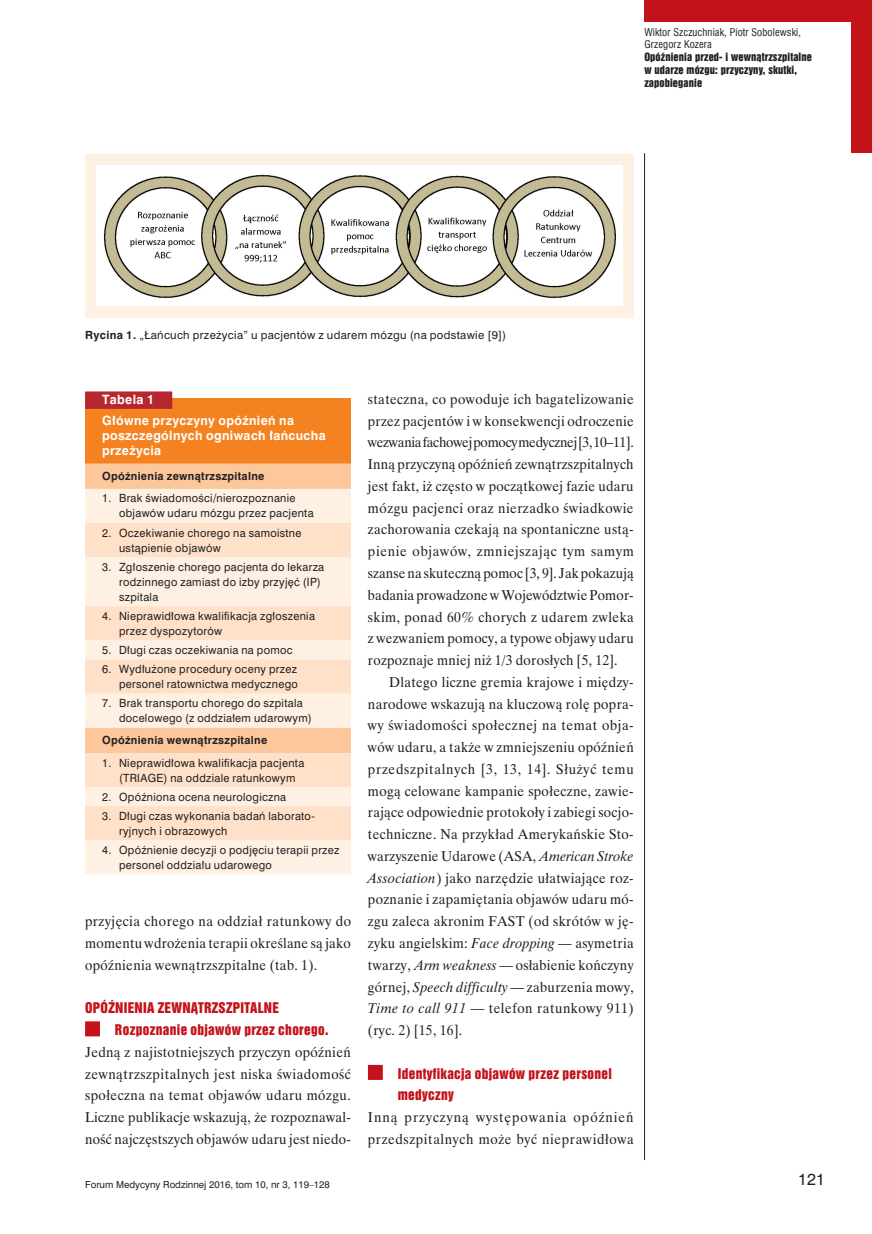
<style>
.page{position:relative;width:872px;height:1234px;background:#fff}
.page>*{position:absolute;margin:0;border:0;box-sizing:border-box;transform-origin:0 0}
.t1{font:15px "Swis 721 PL";color:#231f20}
._072_-_Tekst_-_nastę{font:14.25px/21.8px "Time Ibis EE";letter-spacing:.025em;color:#231f20;text-align:justify;scale:.95 1}
._070_-_Tekst_-_pierw{font:14.25px/21.8px "Time Ibis EE";letter-spacing:.02em;color:#231f20;text-align:justify;scale:.95 1}
._070_-_Tekst_-_pierw-2{font:14.25px/21.8px "Time Ibis EE";letter-spacing:.045em;color:#231f20;scale:.95 1}
._082_-_Śródtytuł_2{font:13.5px/21.8px "Swis 921 EU";letter-spacing:.025em;color:#c4121a}
._082_-_Śródtytuł_2_p{font:13.5px "Swis 921 EU";letter-spacing:.025em;color:#c4121a}
._081_-_Śródtytuł_1{font:13.5px "Swis 921 EU";letter-spacing:.025em;color:#c4121a}
.T1_-_Tabela_-_tytuł{font:700 12px/15px "Swis 721 PL";letter-spacing:.03em;color:#fff}
.T1_-_Tabela_-_tytul{font:700 12px "Swis 721 PL";letter-spacing:.03em;color:#fff}
.R_-_Rycina_-_podpis{font:10.5px/15px "Swis 721 PL";letter-spacing:.03em;color:#231f20}
.t2{font:10.5px/12.8px "Swis 921 EU";letter-spacing:.01em;color:#231f20}
.T2_-_Tabela_-_nagłów{font:700 10.5px "Swis 721 PL";letter-spacing:.03em;color:#231f20}
.t3{font:10.5px/12.8px "Swis 721 Cn EU";letter-spacing:.01em;color:#231f20}
.t4{font:9px "Swis 721 PL";color:#231f20}
.s1{font-weight:700}
.s2{font-style:italic}
</style>
<div class="page">
<hr style="left:644px;top:153px;width:1px;height:1006px;background:#231f20">
<div style="left:644px;top:0;width:228px;height:21px;background:#c4121a"></div>
<div style="left:850px;top:0;width:22px;height:153px;background:#c4121a"></div>
<div style="left:85px;top:154px;width:548px;height:164px;background:#fef0e2"></div>
<div style="left:85px;top:1021px;width:15px;height:15px;background:#c4121a"></div>
<div style="left:368px;top:1064px;width:15px;height:15px;background:#c4121a"></div>
<img style="left:96px;top:165px;width:527px;height:140px">
<div style="left:85px;top:398px;width:266px;height:65px;background:#f58220"></div>
<svg style="left:85px;top:463px;width:266px;height:26px;background:#fbc699"></svg>
<div style="left:85px;top:489px;width:266px;height:385px;background:#fef0e2"></div>
<svg style="left:85px;top:523px;width:266px;height:317px;background:#fde4ce"></svg>
<div style="left:85px;top:391px;width:87px;height:18px;background:#b7282e"></div>
<p class="t3" style="left:644px;top:25px;width:158px">Wiktor Szczuchniak, Piotr Sobolewski,<br>Grzegorz Kozera</p>
<p class="t2" style="left:644px;top:51px;width:169px">Opóźnienia przed- i wewnątrzszpitalne w udarze mózgu: przyczyny, skutki, zapobieganie</p>
<p class="R_-_Rycina_-_podpis" style="left:85px;top:327px;width:423px"><span class="s1">Rycina 1.</span> „Łańcuch przeżycia” u pacjentów z udarem mózgu (na podstawie [9])</p>
<p class="T1_-_Tabela_-_tytul" style="left:102px;top:392px;width:54px">Tabela 1</p>
<p class="T1_-_Tabela_-_tytuł" style="left:102px;top:412px;width:225px">Główne przyczyny opóźnień na poszczególnych ogniwach łańcucha przeżycia</p>
<p class="T2_-_Tabela_-_nagłów" style="left:102px;top:469px;width:164px">Opóźnienia zewnątrzszpitalne</p>
<p class="R_-_Rycina_-_podpis" style="left:119px;top:490px;width:196px;text-indent:-17px">1. Brak świadomości/nierozpoznanie objawów udaru mózgu przez pacjenta</p>
<p class="R_-_Rycina_-_podpis" style="left:119px;top:525px;width:184px;text-indent:-17px">2. Oczekiwanie chorego na samoistne ustąpienie objawów</p>
<p class="R_-_Rycina_-_podpis" style="left:119px;top:559px;width:207px;text-indent:-17px">3. Zgłoszenie chorego pacjenta do lekarza rodzinnego zamiast do izby przyjęć (IP) szpitala</p>
<p class="R_-_Rycina_-_podpis" style="left:119px;top:608px;width:197px;text-indent:-17px">4. Nieprawidłowa kwalifikacja zgłoszenia przez dyspozytorów</p>
<p class="R_-_Rycina_-_podpis" style="left:102px;top:642px;width:192px">5. Długi czas oczekiwania na pomoc</p>
<p class="R_-_Rycina_-_podpis" style="left:102px;top:661px;width:197px;text-align:right">6. Wydłużone procedury oceny przez personel ratownictwa medycznego</p>
<p class="R_-_Rycina_-_podpis" style="left:119px;top:695px;width:194px;text-indent:-17px">7. Brak transportu chorego do szpitala docelowego (z oddziałem udarowym)</p>
<p class="T2_-_Tabela_-_nagłów" style="left:102px;top:733px;width:167px">Opóźnienia wewnątrzszpitalne</p>
<p class="R_-_Rycina_-_podpis" style="left:119px;top:754px;width:187px;text-indent:-17px">1. Nieprawidłowa kwalifikacja pacjenta (TRIAGE) na oddziale ratunkowym</p>
<p class="R_-_Rycina_-_podpis" style="left:102px;top:788px;width:186px">2. Opóźniona ocena neurologiczna</p>
<p class="R_-_Rycina_-_podpis" style="left:119px;top:807px;width:197px;text-indent:-17px">3. Długi czas wykonania badań laborato&shy;ryjnych i obrazowych</p>
<p class="R_-_Rycina_-_podpis" style="left:119px;top:842px;width:222px;text-indent:-17px">4. Opóźnienie decyzji o podjęciu terapii przez personel oddziału udarowego</p>
<p class="_072_-_Tekst_-_nastę" style="left:85px;top:910px;width:281px">przyjęcia chorego na oddział ratunkowy do momentu wdrożenia terapii określane są jako opóźnienia wewnątrzszpitalne (tab. 1).</p>
<p class="_081_-_Śródtytuł_1" style="left:85px;top:998px;width:195px">OPÓŹNIENIA ZEWNĄTRZSZPITALNE</p>
<p class="_082_-_Śródtytuł_2_p" style="left:115px;top:1020px;width:215px">Rozpoznanie objawów przez chorego.</p>
<p class="_070_-_Tekst_-_pierw" style="left:85px;top:1040px;width:281px">Jedną z najistotniejszych przyczyn opóźnień zewnątrzszpitalnych jest niska świadomość społeczna na temat objawów udaru mózgu.<br>Liczne publikacje wskazują, że rozpoznawal&shy;ność najczęstszych objawów udaru jest niedo-</p>
<p class="t4" style="left:85px;top:1178px;width:246px">Forum Medycyny Rodzinnej 2016, tom 10, nr 3, 119–128</p>
<p class="_070_-_Tekst_-_pierw" style="left:368px;top:388px;width:281px">stateczna, co powoduje ich bagatelizowanie przez pacjentów i w konsekwencji odroczenie wezwania fachowej pomocy medycznej [3, 10–11].<br>Inną przyczyną opóźnień zewnątrzszpitalnych jest fakt, iż często w początkowej fazie udaru mózgu pacjenci oraz nierzadko świadkowie zachorowania czekają na spontaniczne ustą&shy;pienie objawów, zmniejszając tym samym szanse na skuteczną pomoc [3, 9]. Jak pokazują badania prowadzone w Województwie Pomor&shy;skim, ponad 60% chorych z udarem zwleka z wezwaniem pomocy, a typowe objawy udaru rozpoznaje mniej niż 1/3 dorosłych [5, 12].</p>
<p class="_072_-_Tekst_-_nastę" style="left:368px;top:670px;width:281px;text-indent:21px">Dlatego liczne gremia krajowe i między&shy;narodowe wskazują na kluczową rolę popra&shy;wy świadomości społecznej na temat obja&shy;wów udaru, a także w zmniejszeniu opóźnień przedszpitalnych [3, 13, 14]. Służyć temu mogą celowane kampanie społeczne, zawie&shy;rające odpowiednie protokoły i zabiegi socjo&shy;techniczne. Na przykład Amerykańskie Sto&shy;warzyszenie Udarowe (ASA, <span class="s2">American Stroke Association</span>) jako narzędzie ułatwiające roz&shy;poznanie i zapamiętania objawów udaru mó&shy;zgu zaleca akronim FAST (od skrótów w ję&shy;zyku angielskim: <span class="s2">Face dropping</span> — asymetria twarzy, <span class="s2">Arm weakness</span> — osłabienie kończyny górnej, <span class="s2">Speech difficulty</span> — zaburzenia mowy, <span class="s2">Time to call 911</span> — telefon ratunkowy 911) (ryc. 2) [15, 16].</p>
<p class="_082_-_Śródtytuł_2" style="left:398px;top:1061px;width:216px">Identyfikacja objawów przez personel medyczny</p>
<p class="_070_-_Tekst_-_pierw-2" style="left:368px;top:1105px;width:281px">Inną przyczyną występowania opóźnień przedszpitalnych może być nieprawidłowa</p>
<p class="t1" style="left:798px;top:1169px;width:29px">121</p>
</div>
